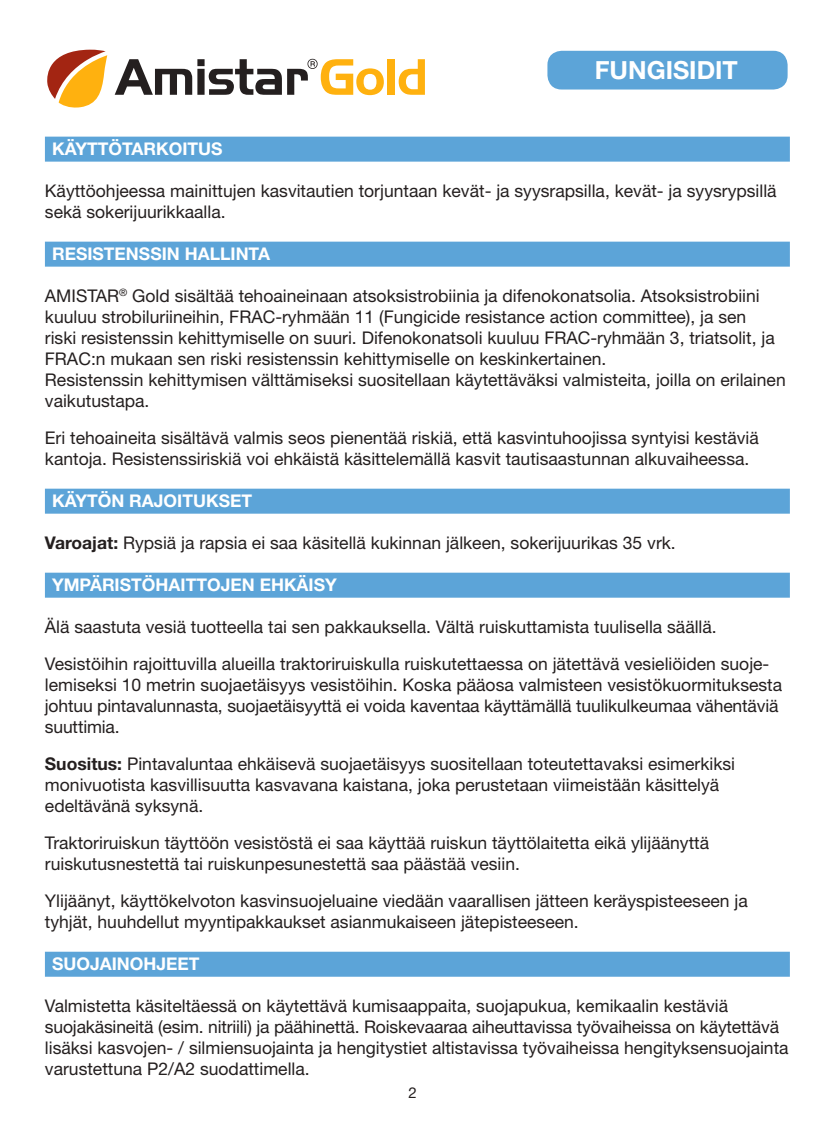
<style>
.page{position:relative;width:823px;height:1134px;background:#fff}
.page>*{position:absolute;margin:0;border:0;box-sizing:border-box;transform-origin:0 0}
.t1{font:700 25px "Helvetica Neue LT Std";color:#fff}
.t2{font:17.5px/21px "Helvetica Neue LT Std";color:#241f1f}
.t3{font:700 17.5px "Helvetica Neue LT Std";color:#fff}
.t4{font:15px "Helvetica Neue LT Std";color:#241f1f}
.s1{font-weight:700}
</style>
<div class="page">
<svg style="left:47px;top:50px;width:60px;height:58px"></svg>
<svg style="left:115px;top:59px;width:77px;height:36px"></svg>
<div style="left:197px;top:69px;width:7px;height:26px;background:#241f1f"></div>
<div style="left:197px;top:59px;width:7px;height:7px;background:#241f1f"></div>
<svg style="left:208px;top:59px;width:175px;height:36px"></svg>
<div style="left:387px;top:59px;width:7px;height:36px;background:#ffb10f"></div>
<svg style="left:398px;top:59px;width:26px;height:36px"></svg>
<div style="left:45px;top:137px;width:744px;height:25px;background:#5ca4d8"></div>
<div style="left:45px;top:242px;width:744px;height:25px;background:#5ca4d8"></div>
<div style="left:45px;top:489px;width:744px;height:25px;background:#5ca4d8"></div>
<div style="left:45px;top:573px;width:744px;height:25px;background:#5ca4d8"></div>
<div style="left:45px;top:952px;width:744px;height:25px;background:#5ca4d8"></div>
<div style="left:547px;top:51px;width:240px;height:39px;background:#5ca4d8;border-radius:14px"></div>
<h1 class="t1" style="left:594px;top:55px;width:144px">FUNGISIDIT</h1>
<p class="t3" style="left:52px;top:137px;width:172px">KÄYTTÖTARKOITUS</p>
<p class="t2" style="left:45px;top:180px;width:732px">Käyttöohjeessa mainittujen kasvitautien torjuntaan kevät- ja syysrapsilla, kevät- ja syysrypsillä sekä sokerijuurikkaalla.</p>
<p class="t3" style="left:52px;top:242px;width:219px">RESISTENSSIN HALLINTA</p>
<p class="t2" style="left:45px;top:285px;width:741px">AMISTAR<sup>®</sup> Gold sisältää tehoaineinaan atsoksistrobiinia ja difenokonatsolia. Atsoksistrobiini kuuluu strobiluriineihin, FRAC-ryhmään 11 (Fungicide resistance action committee), ja sen<br>riski resistenssin kehittymiselle on suuri. Difenokonatsoli kuuluu FRAC-ryhmään 3, triatsolit, ja FRAC:n mukaan sen riski resistenssin kehittymiselle on keskinkertainen.<br>Resistenssin kehittymisen välttämiseksi suositellaan käytettäväksi valmisteita, joilla on erilainen vaikutustapa.</p>
<p class="t2" style="left:45px;top:427px;width:715px">Eri tehoaineita sisältävä valmis seos pienentää riskiä, että kasvintuhoojissa syntyisi kestäviä kantoja. Resistenssiriskiä voi ehkäistä käsittelemällä kasvit tautisaastunnan alkuvaiheessa.</p>
<p class="t3" style="left:52px;top:489px;width:201px">KÄYTÖN RAJOITUKSET</p>
<p class="t2" style="left:45px;top:532px;width:632px"><span class="s1">Varoajat:</span> Rypsiä ja rapsia ei saa käsitellä kukinnan jälkeen, sokerijuurikas 35 vrk.</p>
<p class="t3" style="left:52px;top:573px;width:286px">YMPÄRISTÖHAITTOJEN EHKÄISY</p>
<p class="t2" style="left:45px;top:608px;width:725px;line-height:37px">Älä saastuta vesiä tuotteella tai sen pakkauksella. Vältä ruiskuttamista tuulisella säällä.<br>Vesistöihin rajoittuvilla alueilla traktoriruiskulla ruiskutettaessa on jätettävä vesieliöiden suoje-</p>
<p class="t2" style="left:45px;top:674px;width:738px">lemiseksi 10 metrin suojaetäisyys vesistöihin. Koska pääosa valmisteen vesistökuormituksesta johtuu pintavalunnasta, suojaetäisyyttä ei voida kaventaa käyttämällä tuulikulkeumaa vähentäviä suuttimia.</p>
<p class="t2" style="left:45px;top:753px;width:691px"><span class="s1">Suositus:</span> Pintavaluntaa ehkäisevä suojaetäisyys suositellaan toteutettavaksi esimerkiksi monivuotista kasvillisuutta kasvavana kaistana, joka perustetaan viimeistään käsittelyä edeltävänä syksynä.</p>
<p class="t2" style="left:45px;top:832px;width:665px">Traktoriruiskun täyttöön vesistöstä ei saa käyttää ruiskun täyttölaitetta eikä ylijäänyttä ruiskutusnestettä tai ruiskunpesunestettä saa päästää vesiin.</p>
<p class="t2" style="left:45px;top:890px;width:704px">Ylijäänyt, käyttökelvoton kasvinsuojeluaine viedään vaarallisen jätteen keräyspisteeseen ja tyhjät, huuhdellut myyntipakkaukset asianmukaiseen jätepisteeseen.</p>
<p class="t3" style="left:52px;top:952px;width:149px">SUOJAINOHJEET</p>
<p class="t2" style="left:45px;top:995px;width:744px">Valmistetta käsiteltäessä on käytettävä kumisaappaita, suojapukua, kemikaalin kestäviä suojakäsineitä (esim. nitriili) ja päähinettä. Roiskevaaraa aiheuttavissa työvaiheissa on käytettävä lisäksi kasvojen- / silmiensuojainta ja hengitystiet altistavissa työvaiheissa hengityksensuojainta varustettuna P2/A2 suodattimella.</p>
<p class="t4" style="left:408px;top:1084px;width:10px">2</p>
</div>
